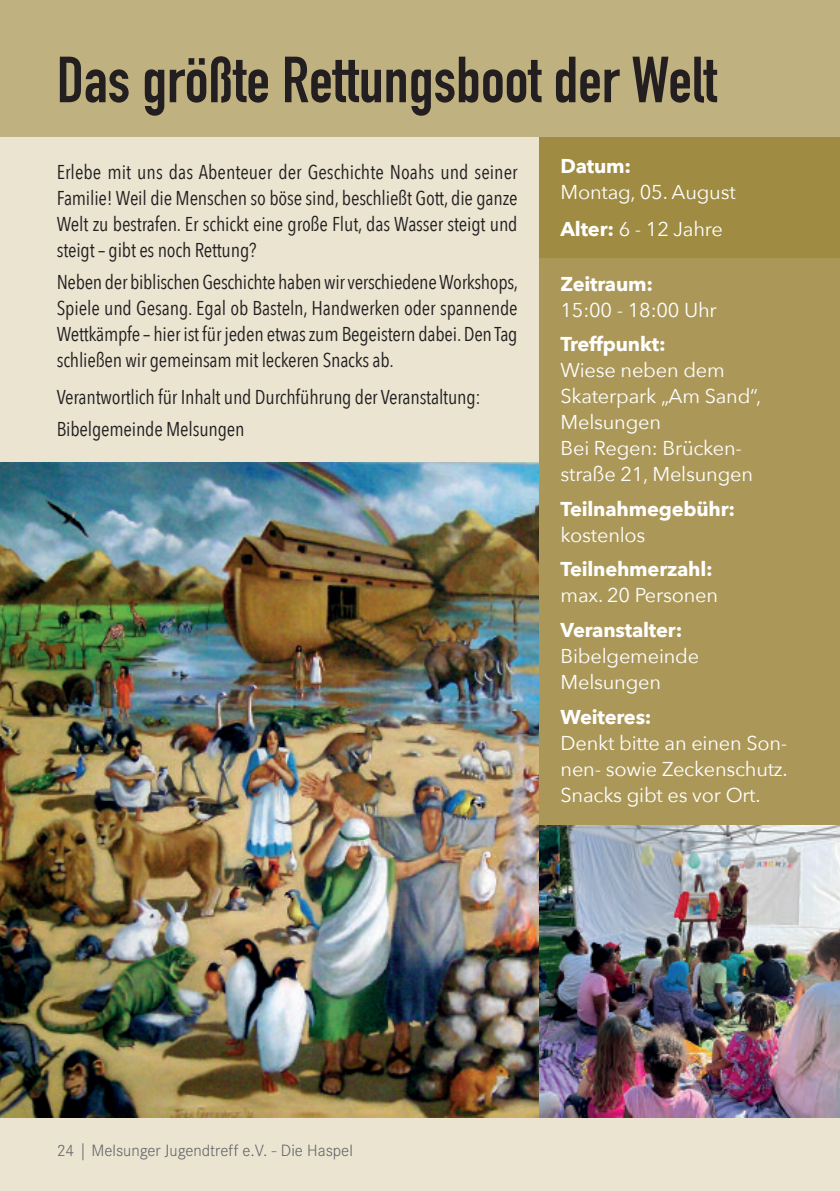
<style>
.page{position:relative;width:840px;height:1191px;background:#fff}
.page>*{position:absolute;margin:0;border:0;box-sizing:border-box;transform-origin:0 0}
.t1{font:64px "DIN Engschrift";color:#231f20}
.t2{font:20px/26px "Avenir Next Condensed";letter-spacing:-.01em;color:#231f20;text-align:justify}
.t3{font:20px/26px "Avenir Next";letter-spacing:-.01em;color:#fff}
.t4{font:700 20px "Avenir Next";letter-spacing:-.01em;color:#fff}
.t5{font:300 17px "Corporate S";color:#636366}
.s1{font-weight:700}
</style>
<div class="page">
<div style="left:0;top:116px;width:839px;height:1075px;background:#eae4d1"></div>
<img style="left:0;top:463px;width:539px;height:654px">
<img style="left:539px;top:825px;width:300px;height:292px">
<div style="left:539px;top:127px;width:300px;height:698px;background:#ab9859"></div>
<div style="left:539px;top:127px;width:300px;height:131px;background:#9f8b41"></div>
<div style="left:0;top:0;width:839px;height:136px;background:#c0b181"></div>
<h1 class="t1" style="left:57px;top:57px;width:661px">Das größte Rettungsboot der Welt</h1>
<p class="t2" style="left:57px;top:159px;width:462px">Erlebe mit uns das Abenteuer der Geschichte Noahs und seiner Familie! Weil die Menschen so böse sind, beschließt Gott, die ganze Welt zu bestrafen. Er schickt eine große Flut, das Wasser steigt und steigt – gibt es noch Rettung?</p>
<p class="t2" style="left:57px;top:269px;width:462px">Neben der biblischenGeschichte habenwirverschiedeneWorkshops, Spiele und Gesang. Egal ob Basteln, Handwerken oder spannende Wettkämpfe – hier ist für jeden etwas zum Begeistern dabei.Den Tag schließen wir gemeinsam mit leckeren Snacks ab.</p>
<p class="t2" style="left:57px;top:382px;width:425px;line-height:31.6px">Verantwortlich für Inhalt und Durchführung der Veranstaltung:<br>Bibelgemeinde Melsungen</p>
<p class="t4" style="left:560px;top:153px;width:72px">Datum:</p>
<p class="t3" style="left:560px;top:174px;width:176px;line-height:37.4px">Montag, 05. August<br><span class="s1">Alter:</span> 6 - 12 Jahre</p>
<p class="t4" style="left:560px;top:271px;width:94px">Zeitraum:</p>
<p class="t3" style="left:560px;top:297px;width:158px">15:00 - 18:00 Uhr</p>
<p class="t4" style="left:560px;top:331px;width:106px">Treffpunkt:</p>
<p class="t3" style="left:560px;top:358px;width:202px">Wiese neben dem<br>Skaterpark „Am Sand“,<br>Melsungen<br>Bei Regen: Brücken&shy;straße 21, Melsungen</p>
<p class="t4" style="left:560px;top:496px;width:176px">Teilnahmegebühr:</p>
<p class="t3" style="left:560px;top:522px;width:86px">kostenlos</p>
<p class="t4" style="left:560px;top:556px;width:154px">Teilnehmerzahl:</p>
<p class="t3" style="left:560px;top:583px;width:159px">max. 20 Personen</p>
<p class="t4" style="left:560px;top:617px;width:123px">Veranstalter:</p>
<p class="t3" style="left:560px;top:643px;width:140px">Bibelgemeinde<br>Melsungen</p>
<p class="t4" style="left:560px;top:703px;width:92px">Weiteres:</p>
<p class="t3" style="left:560px;top:730px;width:229px;text-align:justify">Denkt bitte an einen Son&shy;nen- sowie Zeckenschutz.<br>Snacks gibt es vor Ort.</p>
<p class="t5" style="left:57px;top:1140px;width:297px">24 | Melsunger Jugendtreff e.V. - Die Haspel</p>
</div>
